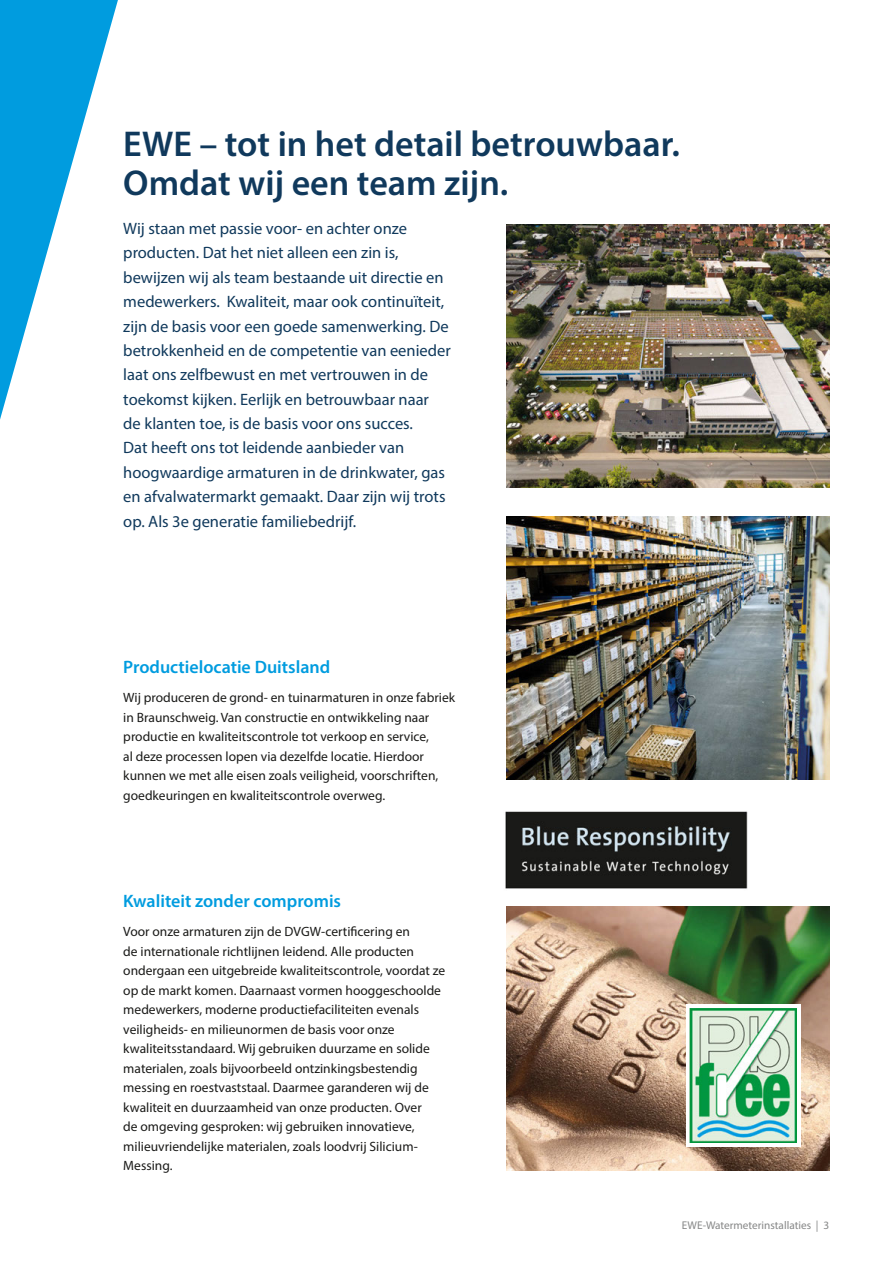
<style>
.page{position:relative;width:893px;height:1263px;background:#fff}
.page>*{position:absolute;margin:0;border:0;box-sizing:border-box;transform-origin:0 0}
.HL1_24_26pt{font:600 36px/39px "Myriad Pro";color:#10395c}
.HL3_12_16_25pt{font:600 18px "Myriad Pro";color:#009cdf}
.Intro_11_16_25pt{font:16.5px/24.3px "Myriad Pro";color:#10395c}
.Fließtext_9_13pt{font:13.5px/19.5px "Myriad Pro";color:#1a1a18}
.t1{font:11.25px "Myriad Pro";color:#868787}
</style>
<div class="page">
<svg style="left:0;top:0;width:118px;height:420px"></svg>
<img style="left:506px;top:224px;width:323px;height:264px">
<img style="left:506px;top:517px;width:323px;height:263px">
<img style="left:506px;top:907px;width:323px;height:263px">
<img style="left:505px;top:811px;width:242px;height:78px">
<div style="left:686px;top:1004px;width:114px;height:143px;background:#fff"></div>
<img style="left:689px;top:1008px;width:108px;height:135px">
<p class="HL1_24_26pt" style="left:123px;top:124px;width:558px">EWE – tot in het detail betrouwbaar.<br>Omdat wij een team zijn.</p>
<p class="Intro_11_16_25pt" style="left:123px;top:216px;width:285px">Wij staan met passie voor- en achter onze producten. Dat het niet alleen een zin is,</p>
<p class="Intro_11_16_25pt" style="left:123px;top:265px;width:329px">bewijzen wij als team bestaande uit directie en medewerkers. Kwaliteit, maar ook continuïteit, zijn de basis voor een goede samenwerking. De betrokkenheid en de competentie van eenieder laat ons zelfbewust en met vertrouwen in de toekomst kijken. Eerlijk en betrouwbaar naar<br>de klanten toe, is de basis voor ons succes.<br>Dat heeft ons tot leidende aanbieder van hoogwaardige armaturen in de drinkwater, gas en afvalwatermarkt gemaakt. Daar zijn wij trots op. Als 3e generatie familiebedrijf.</p>
<p class="HL3_12_16_25pt" style="left:123px;top:655px;width:208px">Productielocatie Duitsland</p>
<p class="Fließtext_9_13pt" style="left:123px;top:688px;width:333px">Wij produceren de grond- en tuinarmaturen in onze fabriek in Braunschweig. Van constructie en ontwikkeling naar productie en kwaliteitscontrole tot verkoop en service,<br>al deze processen lopen via dezelfde locatie. Hierdoor kunnen we met alle eisen zoals veiligheid, voorschriften, goedkeuringen en kwaliteitscontrole overweg.</p>
<p class="HL3_12_16_25pt" style="left:123px;top:889px;width:219px">Kwaliteit zonder compromis</p>
<p class="Fließtext_9_13pt" style="left:123px;top:922px;width:323px">Voor onze armaturen zijn de DVGW-certificering en<br>de internationale richtlijnen leidend. Alle producten ondergaan een uitgebreide kwaliteitscontrole, voordat ze op de markt komen. Daarnaast vormen hooggeschoolde</p>
<p class="Fließtext_9_13pt" style="left:123px;top:999px;width:308px">medewerkers, moderne productiefaciliteiten evenals veiligheids- en milieunormen de basis voor onze kwaliteitsstandaard. Wij gebruiken duurzame en solide materialen, zoals bijvoorbeeld ontzinkingsbestendig messing en roestvaststaal. Daarmee garanderen wij de</p>
<p class="Fließtext_9_13pt" style="left:123px;top:1097px;width:300px">kwaliteit en duurzaamheid van onze producten. Over de omgeving gesproken: wij gebruiken innovatieve, milieuvriendelijke materialen, zoals loodvrij Silicium-Messing.</p>
<p class="t1" style="left:682px;top:1218px;width:149px">EWE-Watermeterinstallaties | 3</p>
</div>
